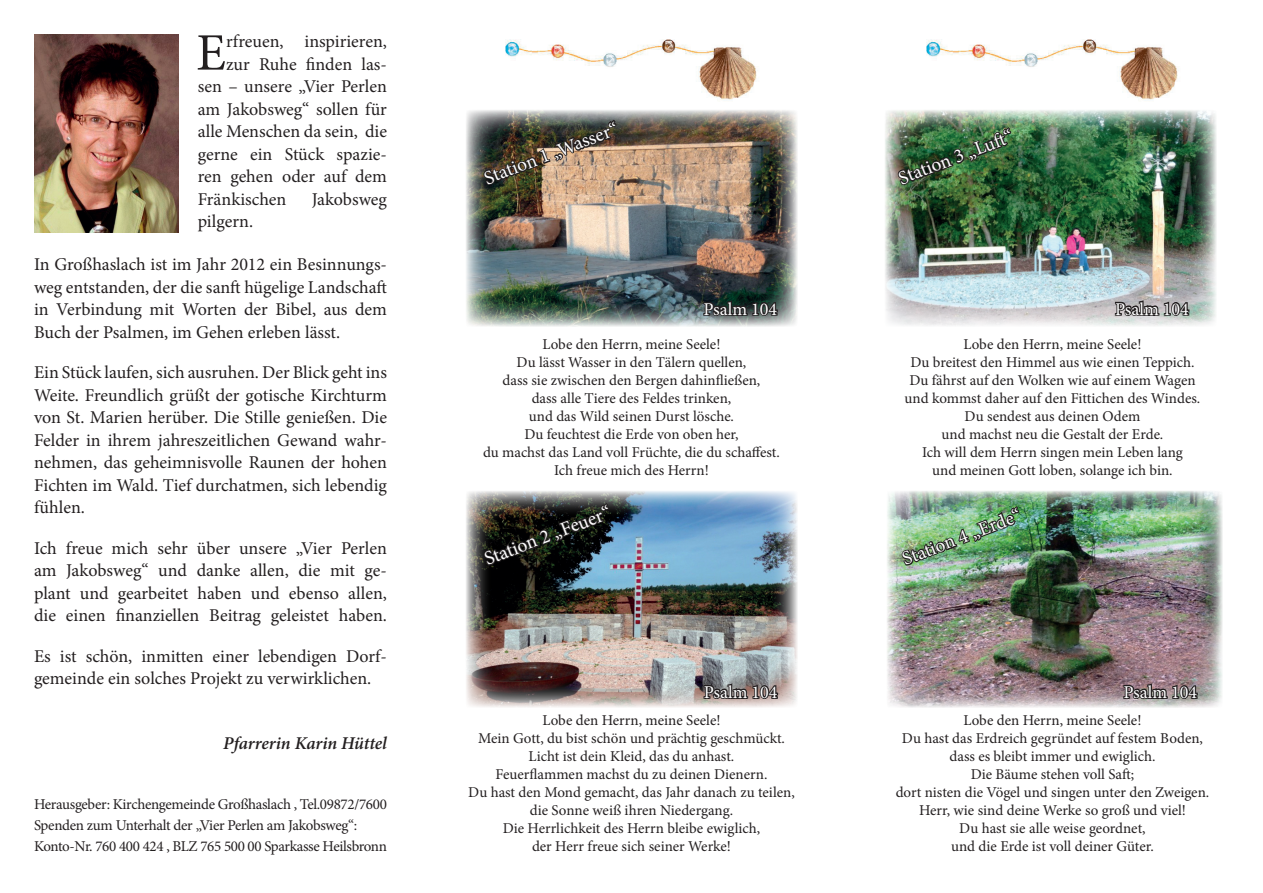
<style>
.page{position:relative;width:1263px;height:893px;background:#fff}
.page>*{position:absolute;margin:0;border:0;box-sizing:border-box;transform-origin:0 0}
.t1{font:52.65px "Minion Pro";color:#231f20}
.t2{font:19.5px "Minion Pro";color:#fff}
.t3{font:18px/22.5px "Minion Pro";color:#231f20;text-align:justify}
.t4{font:18px "Minion Pro";color:#fff}
.t5{font:italic 600 18px "Minion Pro";letter-spacing:-.01em;color:#231f20}
.t6{font:15px/18px "Minion Pro";color:#231f20;text-align:center}
.t7{font:15px/21px "Minion Pro";letter-spacing:-.025em;color:#231f20}
</style>
<div class="page">
<img style="left:505px;top:39px;width:252px;height:61px">
<img style="left:926px;top:39px;width:252px;height:61px">
<img style="left:34px;top:34px;width:145px;height:198px">
<img style="left:466px;top:110px;width:331px;height:216px">
<img style="left:885px;top:110px;width:331px;height:216px">
<img style="left:887px;top:491px;width:331px;height:217px">
<img style="left:466px;top:491px;width:331px;height:216px">
<svg style="left:702px;top:299px;width:77px;height:19px"></svg>
<svg style="left:1114px;top:299px;width:76px;height:19px"></svg>
<svg style="left:702px;top:682px;width:77px;height:19px"></svg>
<svg style="left:1122px;top:682px;width:77px;height:19px"></svg>
<img style="left:482px;top:118px;width:135px;height:68px">
<img style="left:896px;top:126px;width:116px;height:60px">
<img style="left:482px;top:502px;width:128px;height:65px">
<img style="left:900px;top:505px;width:120px;height:62px">
<h1 class="t1" style="left:196px;top:18px;width:31px">E</h1>
<p class="t3" style="left:226px;top:30px;width:162px">rfreuen, inspirieren,</p>
<p class="t3" style="left:226px;top:53px;width:162px">zur Ruhe finden las-</p>
<p class="t3" style="left:198px;top:75px;width:191px">sen – unsere „Vier Perlen</p>
<p class="t3" style="left:198px;top:98px;width:191px">am Jakobsweg“ sollen für</p>
<p class="t3" style="left:198px;top:120px;width:191px">alle Menschen da sein, die</p>
<p class="t3" style="left:198px;top:143px;width:191px">gerne ein Stück spazie-</p>
<p class="t3" style="left:198px;top:165px;width:191px">ren gehen oder auf dem</p>
<p class="t3" style="left:198px;top:188px;width:90px">Fränkischen</p>
<p class="t3" style="left:312px;top:188px;width:77px">Jakobsweg</p>
<p class="t3" style="left:198px;top:210px;width:57px">pilgern.</p>
<p class="t3" style="left:34px;top:253px;width:354px">In Großhaslach ist im Jahr 2012 ein Besinnungs&shy;weg entstanden, der die sanft hügelige Landschaft in Verbindung mit Worten der Bibel, aus dem Buch der Psalmen, im Gehen erleben lässt.</p>
<p class="t3" style="left:34px;top:361px;width:354px">Ein Stück laufen, sich ausruhen. Der Blick geht ins Weite. Freundlich grüßt der gotische Kirchturm von St. Marien herüber. Die Stille genießen. Die Felder in ihrem jahreszeitlichen Gewand wahr&shy;nehmen, das geheimnisvolle Raunen der hohen Fichten im Wald. Tief durchatmen, sich lebendig fühlen.</p>
<p class="t3" style="left:34px;top:537px;width:354px">Ich freue mich sehr über unsere „Vier Perlen am Jakobsweg“ und danke allen, die mit ge&shy;plant und gearbeitet haben und ebenso allen, die einen finanziellen Beitrag geleistet haben.</p>
<p class="t3" style="left:34px;top:645px;width:354px">Es ist schön, inmitten einer lebendigen Dorf&shy;gemeinde ein solches Projekt zu verwirklichen.</p>
<p class="t5" style="left:223px;top:730px;width:165px">Pfarrerin Karin Hüttel</p>
<p class="t7" style="left:34px;top:794px;width:354px">Herausgeber: Kirchengemeinde Großhaslach , Tel.09872/7600<br>Spenden zum Unterhalt der „Vier Perlen am Jakobsweg“:<br>Konto-Nr. 760 400 424 , BLZ 765 500 00 Sparkasse Heilsbronn</p>
<h2 class="t2" style="left:480px;top:167px;width:144px;rotate:-21deg">Station 1 „Wasser“</h2>
<h2 class="t2" style="left:894px;top:167px;width:123px;rotate:-21deg">Station 3 „Luft “</h2>
<p class="t4" style="left:703px;top:297px;width:75px">Psalm 104</p>
<p class="t4" style="left:1115px;top:297px;width:75px">Psalm 104</p>
<p class="t6" style="left:483px;top:335px;width:298px">Lobe den Herrn, meine Seele!<br>Du lässt Wasser in den Tälern quellen,<br>dass sie zwischen den Bergen dahinfließen,<br>dass alle Tiere des Feldes trinken,<br>und das Wild seinen Durst lösche.<br>Du feuchtest die Erde von oben her,<br>du machst das Land voll Früchte, die du schaffest.<br>Ich freue mich des Herrn!</p>
<p class="t6" style="left:905px;top:335px;width:297px">Lobe den Herrn, meine Seele!<br>Du breitest den Himmel aus wie einen Teppich.<br>Du fährst auf den Wolken wie auf einem Wagen und kommst daher auf den Fittichen des Windes.<br>Du sendest aus deinen Odem<br>und machst neu die Gestalt der Erde.<br>Ich will dem Herrn singen mein Leben lang<br>und meinen Gott loben, solange ich bin.</p>
<h2 class="t2" style="left:480px;top:547px;width:135px;rotate:-21deg">Station 2 „Feuer“</h2>
<h2 class="t2" style="left:898px;top:547px;width:127px;rotate:-21deg">Station 4 „Erde“</h2>
<p class="t4" style="left:704px;top:680px;width:75px">Psalm 104</p>
<p class="t4" style="left:1123px;top:680px;width:75px">Psalm 104</p>
<p class="t6" style="left:468px;top:712px;width:328px">Lobe den Herrn, meine Seele!<br>Mein Gott, du bist schön und prächtig geschmückt.<br>Licht ist dein Kleid, das du anhast.<br>Feuerflammen machst du zu deinen Dienern.<br>Du hast den Mond gemacht, das Jahr danach zu teilen, die Sonne weiß ihren Niedergang.<br>Die Herrlichkeit des Herrn bleibe ewiglich,<br>der Herr freue sich seiner Werke!</p>
<p class="t6" style="left:896px;top:712px;width:315px">Lobe den Herrn, meine Seele!<br>Du hast das Erdreich gegründet auf festem Boden, dass es bleibt immer und ewiglich.<br>Die Bäume stehen voll Saft;<br>dort nisten die Vögel und singen unter den Zweigen.<br>Herr, wie sind deine Werke so groß und viel!<br>Du hast sie alle weise geordnet,<br>und die Erde ist voll deiner Güter.</p>
</div>
